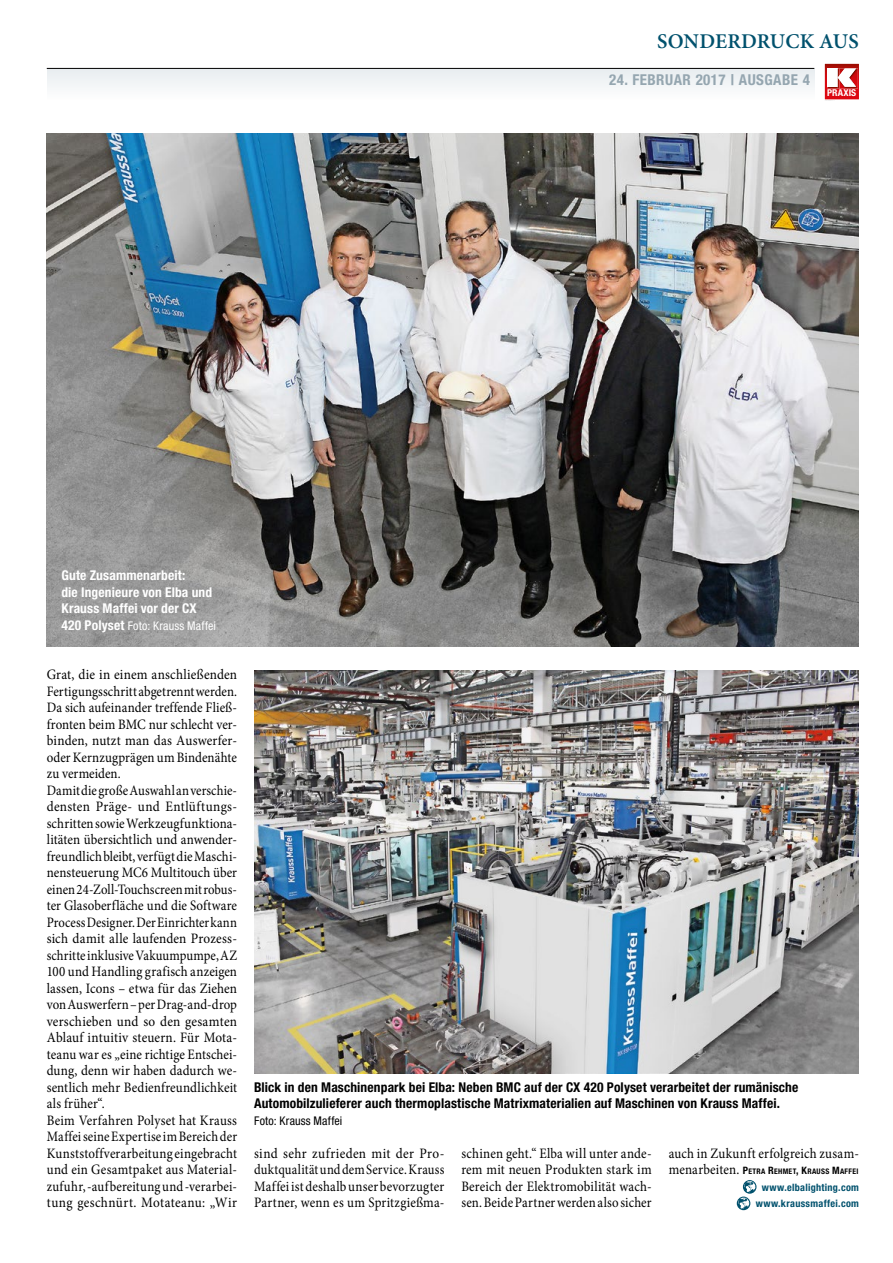
<style>
.page{position:relative;width:893px;height:1263px;background:#fff}
.page>*{position:absolute;margin:0;border:0;box-sizing:border-box;transform-origin:0 0}
.t1{font:600 21px "Minion Pro";letter-spacing:.01em;color:#00516d}
.t2{font:700 condensed 15px "Helvetica Neue LT Std";letter-spacing:.03em;color:#95a6b0}
.t3{font:14.4px/16.5px "Minion Pro";letter-spacing:.01em;color:#000;scale:.92 1}
.t4{font:14.4px/16.5px "Minion Pro";letter-spacing:.01em;color:#000;text-align:justify;scale:.9 1}
.t5{font:700 condensed 13.5px/16.5px "Helvetica Neue LT Std";letter-spacing:.01em;color:#000}
.t6{font:700 condensed 13.5px/16.5px "Helvetica Neue LT Std";letter-spacing:.01em;color:#fff}
.t7{font:condensed 12px "Helvetica Neue LT Std";letter-spacing:.015em;color:#fff}
.t8{font:condensed 12px "Helvetica Neue LT Std";letter-spacing:.015em;color:#000}
.t9{font:700 condensed 10.2px/16.5px "Helvetica Neue LT Std";letter-spacing:.03em;color:#00516d;text-align:right}
.t10{font:700 condensed 9.45px "Helvetica Neue LT Std";letter-spacing:.015em;color:#fff}
.t11{font:700 condensed 7.65px "Helvetica Neue LT Std";letter-spacing:.045em;color:#000}
.s1{font-weight:700;font-size:13.5px}
.s2{font-family:"Minion Pro";font-weight:400;font-stretch:normal;font-size:14.4px}
.s3{font-size:10.2px}
</style>
<div class="page">
<svg style="left:737px;top:1180px;width:19px;height:29px"></svg>
<img style="left:47px;top:133px;width:812px;height:513px">
<img style="left:254px;top:670px;width:605px;height:403px">
<div style="left:47px;top:68px;width:767px;height:32px;background:#f2f5f6"></div>
<hr style="left:47px;top:68px;width:767px;height:1px;background:#000">
<svg style="left:824px;top:63px;width:35px;height:36px"></svg>
<h1 class="t1" style="left:657px;top:26px;width:203px">SONDERDRUCK AUS</h1>
<p class="t2" style="left:609px;top:71px;width:40px">24. Februar</p>
<p class="t2" style="left:696px;top:71px;width:62px">2017 | Ausgabe</p>
<p class="t2" style="left:803px;top:71px;width:9px">4</p>
<p class="t10" style="left:827px;top:87px;width:31px">PRAXIS</p>
<p class="t6" style="left:61px;top:567px;width:152px">Gute Zusammenarbeit:<br>die Ingenieure von Elba und<br>Krauss Maffei vor der CX</p>
<p class="t7" style="left:61px;top:618px;width:156px"><span class="s1">420 Polyset</span> Foto: Krauss Maffei</p>
<p class="t3" style="left:47px;top:666px;width:208px">Grat, die in einem anschließenden Fertigungsschritt abgetrennt werden.<br>Da sich aufeinander treffende Fließ&shy;fronten beim BMC nur schlecht ver&shy;binden, nutzt man das Auswerfer&shy;oder Kernzugprägen um Bindenähte zu vermeiden.<br>Damit die große Auswahl an verschie&shy;densten Präge- und Entlüftungs&shy;schritten sowie Werkzeugfunktiona&shy;litäten übersichtlich und anwender&shy;freundlich bleibt, verfügt die Maschi&shy;nensteuerung MC6 Multitouch über einen 24-Zoll-Touchscreen mit robus&shy;ter Glasoberfläche und die Software Process Designer. Der Einrichter kann sich damit alle laufenden Prozess&shy;schritte inklusive Vakuumpumpe, AZ 100 und Handling grafisch anzeigen lassen, Icons – etwa für das Ziehen von Auswerfern – per Drag-and-drop verschieben und so den gesamten Ablauf intuitiv steuern. Für Mota&shy;teanu war es „eine richtige Entschei&shy;dung, denn wir haben dadurch we&shy;sentlich mehr Bedienfreundlichkeit als früher“.<br>Beim Verfahren Polyset hat Krauss Maffei seine Expertise im Bereich der Kunststoffverarbeitung eingebracht und ein Gesamtpaket aus Material&shy;zufuhr, -aufbereitung und -verarbei&shy;tung geschnürt. Motateanu: „Wir</p>
<p class="t5" style="left:254px;top:1078px;width:546px">Blick in den Maschinenpark bei Elba: Neben BMC auf der CX 420 Polyset verarbeitet der rumänische<br>Automobilzulieferer auch thermoplastische Matrixmaterialien auf Maschinen von Krauss Maffei.</p>
<p class="t8" style="left:254px;top:1113px;width:90px">Foto: Krauss Maffei</p>
<p class="t3" style="left:254px;top:1145px;width:208px;text-align:justify">sind sehr zufrieden mit der Pro&shy;duktqualität und dem Service. Krauss Maffei ist deshalb unser bevorzugter Partner, wenn es um Spritzgießma-</p>
<p class="t4" style="left:461px;top:1145px;width:213px">schinen geht.“ Elba will unter ande&shy;rem mit neuen Produkten stark im Bereich der Elektromobilität wach&shy;sen. Beide Partner werden also sicher</p>
<p class="t4" style="left:669px;top:1145px;width:213px">auch in Zukunft erfolgreich zusam-</p>
<p class="t11" style="left:669px;top:1167px;width:191px"><span class="s2">menarbeiten.</span> <span class="s3">P</span>ETRA <span class="s3">R</span>EHMET<span class="s3">, K</span>RAUSS <span class="s3">M</span>AFFEI</p>
<p class="t9" style="left:756px;top:1179px;width:105px">www.elbalighting.com www.kraussmaffei.com</p>
</div>
